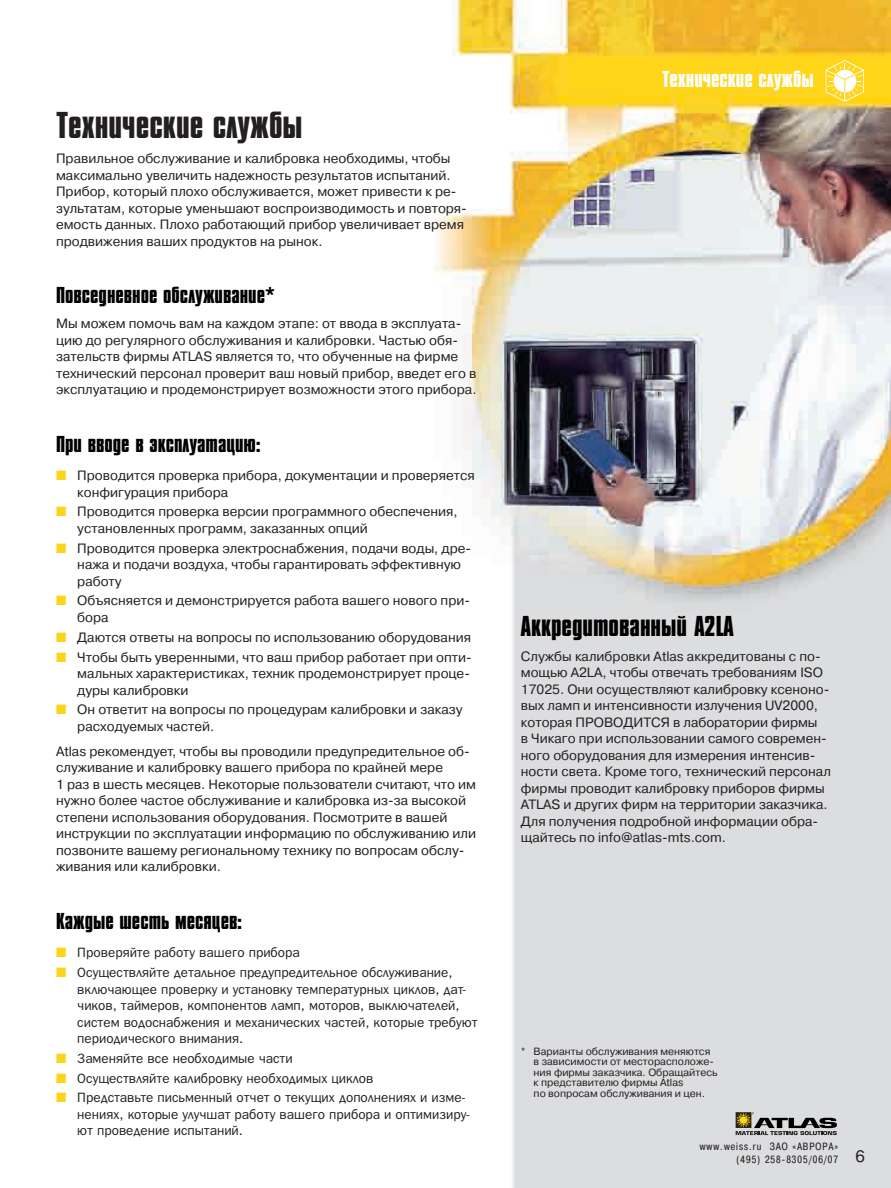
<style>
.page{position:relative;width:891px;height:1188px;background:#fff}
.page>*{position:absolute;margin:0;border:0;box-sizing:border-box;transform-origin:0 0}
.t1{font:700 39px "Compo";color:#231f20}
.t2{font:700 30px "Compo";color:#000}
.t3{font:700 24px "Compo";color:#000}
.t4{font:700 24px "Compo";color:#fff}
.t5{font:13.5px/16.5px "Pragmatica C";color:#231f20}
.t6{font:13.5px/16.5px "Bloknot C";color:#231f20}
.t7{font:10.5px/10.5px "Pragmatica C";color:#231f20}
.t8{font:10.5px/12.6px "Pragmatica Cond C";letter-spacing:.1em;color:#231f20;text-align:right}
.t9{font:10.5px/10.5px "Arial Narrow";color:#231f20}
.s1{color:#fcd41c}
.s2{font-family:"Pragmatica C";font-size:16.5px}
</style>
<div class="page">
<img style="left:433px;top:0;width:458px;height:1188px">
<svg style="left:736px;top:1112px;width:101px;height:23px;background:#8d8b85"></svg>
<svg style="left:826px;top:60px;width:38px;height:42px"></svg>
<h1 class="t1" style="left:56px;top:108px;width:248px">Технические службы</h1>
<p class="t5" style="left:56px;top:150px;width:412px">Правильное обслуживание и калибровка необходимы, чтобы максимально увеличить надежность результатов испытаний.<br>Прибор, который плохо обслуживается, может привести к ре&shy;зультатам, которые уменьшают воспроизводимость и повторя&shy;емость данных. Плохо работающий прибор увеличивает время продвижения ваших продуктов на рынок.</p>
<h3 class="t3" style="left:56px;top:284px;width:220px">Повседневное обслуживание*</h3>
<p class="t5" style="left:56px;top:315px;width:422px">Мы можем помочь вам на каждом этапе: от ввода в эксплуата&shy;цию до регулярного обслуживания и калибровки. Частью обя&shy;зательств фирмы ATLAS является то, что обученные на фирме технический персонал проверит ваш новый прибор, введет его в эксплуатацию и продемонстрирует возможности этого прибора.</p>
<h3 class="t3" style="left:56px;top:433px;width:206px">При вводе в эксплуатацию:</h3>
<p class="t5" style="left:77px;top:467px;width:399px;text-indent:-21px"><span class="s1">■</span> Проводится проверка прибора, документации и проверяется конфигурация прибора</p>
<p class="t5" style="left:77px;top:504px;width:382px;text-indent:-21px"><span class="s1">■</span> Проводится проверка версии программного обеспечения, установленных программ, заказанных опций</p>
<p class="t5" style="left:77px;top:540px;width:395px;text-indent:-21px"><span class="s1">■</span> Проводится проверка электроснабжения, подачи воды, дре&shy;нажа и подачи воздуха, чтобы гарантировать эффективную работу</p>
<p class="t5" style="left:77px;top:593px;width:394px;text-indent:-21px"><span class="s1">■</span> Объясняется и демонстрируется работа вашего нового при&shy;бора</p>
<p class="t5" style="left:56px;top:629px;width:417px"><span class="s1">■</span> Даются ответы на вопросы по использованию оборудования</p>
<p class="t5" style="left:77px;top:649px;width:396px;text-indent:-21px"><span class="s1">■</span> Чтобы быть уверенными, что ваш прибор работает при опти&shy;мальных характеристиках, техник продемонстрирует проце&shy;дуры калибровки</p>
<p class="t5" style="left:77px;top:702px;width:387px;text-indent:-21px"><span class="s1">■</span> Он ответит на вопросы по процедурам калибровки и заказу расходуемых частей.</p>
<p class="t5" style="left:56px;top:743px;width:422px">Atlas рекомендует, чтобы вы проводили предупредительное об&shy;служивание и калибровку вашего прибора по крайней мере<br>1 раз в шесть месяцев. Некоторые пользователи считают, что им нужно более частое обслуживание и калибровка из-за высокой степени использования оборудования. Посмотрите в вашей инструкции по эксплуатации информацию по обслуживанию или позвоните вашему региональному технику по вопросам обслу&shy;живания или калибровки.</p>
<h3 class="t3" style="left:56px;top:910px;width:187px">Каждые шесть месяцев:</h3>
<p class="t6" style="left:56px;top:944px;width:245px"><span class="s1">■</span> Проверяйте работу вашего прибора</p>
<p class="t6" style="left:77px;top:964px;width:402px;text-indent:-21px"><span class="s1">■</span> Осуществляйте детальное предупредительное обслуживание, включающее проверку и установку температурных циклов, дат&shy;чиков, таймеров, компонентов ламп, моторов, выключателей, систем водоснабжения и механических частей, которые требуют периодического внимания.</p>
<p class="t6" style="left:56px;top:1050px;width:238px"><span class="s1">■</span> Заменяйте все необходимые части</p>
<p class="t6" style="left:56px;top:1069px;width:319px"><span class="s1">■</span> Осуществляйте калибровку необходимых циклов</p>
<p class="t6" style="left:77px;top:1089px;width:394px;text-indent:-21px"><span class="s1">■</span> Представьте письменный отчет о текущих дополнениях и изме&shy;нениях, которые улучшат работу вашего прибора и оптимизиру&shy;ют проведение испытаний.</p>
<h3 class="t4" style="left:662px;top:68px;width:153px">Технические службы</h3>
<h2 class="t2" style="left:521px;top:612px;width:214px">Аккредитованный A2LA</h2>
<p class="t5" style="left:521px;top:648px;width:312px">Службы калибровки Atlas аккредитованы с по&shy;мощью A2LA, чтобы отвечать требованиям ISO 17025. Они осуществляют калибровку ксеноно&shy;вых ламп и интенсивности излучения UV2000, которая ПРОВОДИТСЯ в лаборатории фирмы<br>в Чикаго при использовании самого современ&shy;ного оборудования для измерения интенсив&shy;ности света. Кроме того, технический персонал фирмы проводит калибровку приборов фирмы ATLAS и других фирм на территории заказчика.<br>Для получения подробной информации обра&shy;щайтесь по info@atlas-mts.com.</p>
<p class="t7" style="left:534px;top:1046px;width:185px;text-indent:-13px">* Варианты обслуживания меняются в зависимости от месторасположе&shy;ния фирмы заказчика. Обращайтесь к представителю фирмы Atlas<br>по вопросам обслуживания и цен.</p>
<p class="t8" style="left:700px;top:1140px;width:140px">www.weiss.ru ЗАО «АВРОРА» (495) 258-8305/06/07</p>
<p class="t9" style="left:775px;top:1141px;width:36px">ЗАО " В</p>
<p class="t9" style="left:690px;top:1141px;width:176px;text-indent:144px">" www.weiss.ru (495) 258-8305/06/07 <span class="s2">6</span></p>
</div>
